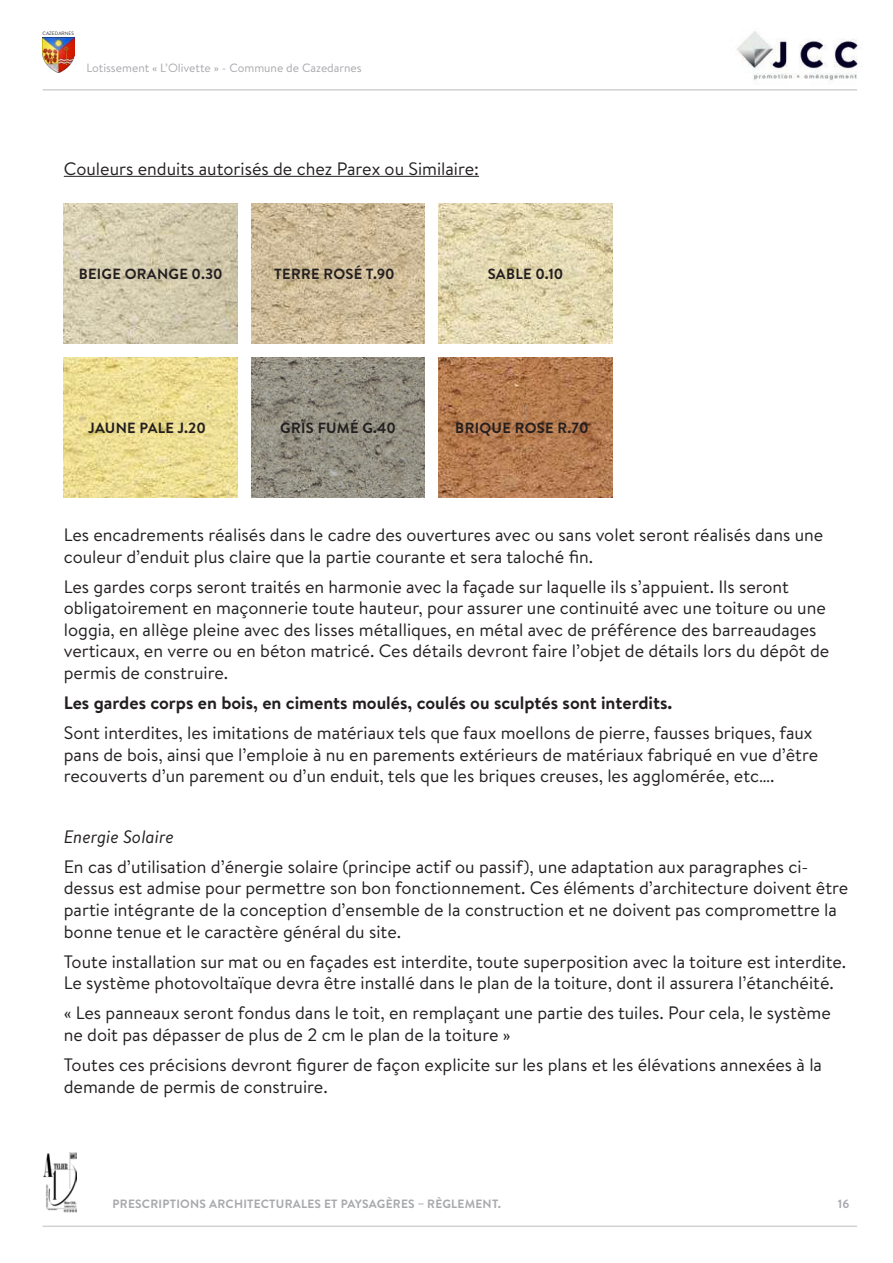
<style>
.page{position:relative;width:893px;height:1263px;background:#fff}
.page>*{position:absolute;margin:0;border:0;box-sizing:border-box;transform-origin:0 0}
.t1{font:18px/21.6px "Brandon Text";color:#231f20}
.t2{font:700 18px "Brandon Text";color:#231f20}
.t3{font:italic 18px "Brandon Text";color:#231f20}
.t4{font:700 14.7px "Brandon Text";letter-spacing:.02em;color:#231f20}
.t5{font:700 12px "Brandon Text";letter-spacing:.02em;color:#a8a9ad}
.t6{font:12px "Brandon Text";color:#a8a9ad}
.t7{font:4.8px "Brandon Text";letter-spacing:.02em;color:#231f20}
</style>
<div class="page">
<img style="left:736px;top:31px;width:122px;height:49px">
<hr style="left:43px;top:89px;width:814px;height:2px;background:#d1d2d4">
<hr style="left:43px;top:1225px;width:814px;height:2px;background:#d1d2d4">
<img style="left:43px;top:1153px;width:34px;height:59px">
<img style="left:43px;top:38px;width:31px;height:34px">
<hr style="left:64px;top:176px;width:415px;height:1px;background:#231f20">
<img style="left:251px;top:204px;width:174px;height:139px">
<img style="left:64px;top:204px;width:174px;height:139px">
<img style="left:439px;top:204px;width:173px;height:139px">
<img style="left:64px;top:358px;width:174px;height:139px">
<img style="left:251px;top:358px;width:174px;height:139px">
<img style="left:439px;top:358px;width:173px;height:139px">
<p class="t7" style="left:43px;top:30px;width:33px">CAZEDARNES</p>
<p class="t6" style="left:86px;top:59px;width:277px">Lotissement « L’Olivette » - Commune de Cazedarnes</p>
<p class="t1" style="left:64px;top:157px;width:417px">Couleurs enduits autorisés de chez Parex ou Similaire:</p>
<p class="t4" style="left:79px;top:263px;width:145px">BEIGE ORANGE 0.30</p>
<p class="t4" style="left:274px;top:263px;width:122px">TERRE ROSÉ T.90</p>
<p class="t4" style="left:488px;top:263px;width:77px">SABLE 0.10</p>
<p class="t4" style="left:88px;top:417px;width:119px">JAUNE PALE J.20</p>
<p class="t4" style="left:280px;top:417px;width:117px">GRIS FUMÉ G.40</p>
<p class="t4" style="left:455px;top:417px;width:135px">BRIQUE ROSE R.70</p>
<p class="t1" style="left:64px;top:523px;width:761px">Les encadrements réalisés dans le cadre des ouvertures avec ou sans volet seront réalisés dans une couleur d’enduit plus claire que la partie courante et sera taloché fin.</p>
<p class="t1" style="left:64px;top:575px;width:767px">Les gardes corps seront traités en harmonie avec la façade sur laquelle ils s’appuient. Ils seront obligatoirement en maçonnerie toute hauteur, pour assurer une continuité avec une toiture ou une loggia, en allège pleine avec des lisses métalliques, en métal avec de préférence des barreaudages verticaux, en verre ou en béton matricé. Ces détails devront faire l’objet de détails lors du dépôt de permis de construire.</p>
<p class="t2" style="left:64px;top:690px;width:610px">Les gardes corps en bois, en ciments moulés, coulés ou sculptés sont interdits.</p>
<p class="t1" style="left:64px;top:722px;width:756px">Sont interdites, les imitations de matériaux tels que faux moellons de pierre, fausses briques, faux pans de bois, ainsi que l’emploie à nu en parements extérieurs de matériaux fabriqué en vue d’être recouverts d’un parement ou d’un enduit, tels que les briques creuses, les agglomérée, etc….</p>
<p class="t3" style="left:64px;top:824px;width:111px">Energie Solaire</p>
<p class="t1" style="left:64px;top:855px;width:786px">En cas d’utilisation d’énergie solaire (principe actif ou passif), une adaptation aux paragraphes ci&shy;dessus est admise pour permettre son bon fonctionnement. Ces éléments d’architecture doivent être partie intégrante de la conception d’ensemble de la construction et ne doivent pas compromettre la bonne tenue et le caractère général du site.</p>
<p class="t1" style="left:64px;top:950px;width:784px">Toute installation sur mat ou en façades est interdite, toute superposition avec la toiture est interdite.<br>Le système photovoltaïque devra être installé dans le plan de la toiture, dont il assurera l’étanchéité.</p>
<p class="t1" style="left:64px;top:1002px;width:768px">« Les panneaux seront fondus dans le toit, en remplaçant une partie des tuiles. Pour cela, le système ne doit pas dépasser de plus de 2 cm le plan de la toiture »</p>
<p class="t1" style="left:64px;top:1053px;width:760px">Toutes ces précisions devront figurer de façon explicite sur les plans et les élévations annexées à la demande de permis de construire.</p>
<p class="t5" style="left:113px;top:1195px;width:390px">PRESCRIPTIONS ARCHITECTURALES ET PAYSAGÈRES – RÈGLEMENT.</p>
<p class="t5" style="left:838px;top:1195px;width:13px">16</p>
</div>
